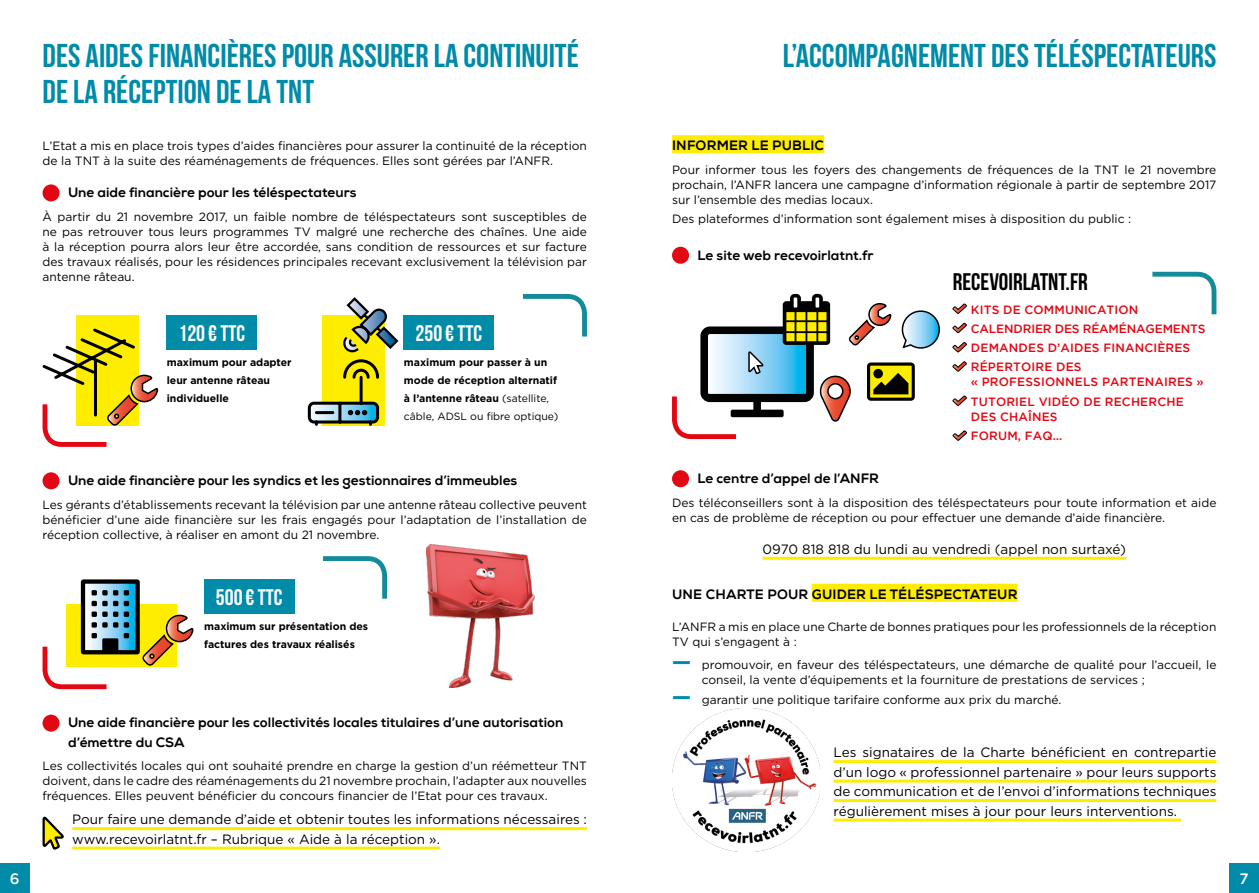
<style>
.page{position:relative;width:1259px;height:893px;background:#fff}
.page>*{position:absolute;margin:0;border:0;box-sizing:border-box;transform-origin:0 0}
.t1{font:33px/36px "Bebas Neue";color:#008ba9}
.t2{font:24px "Bebas Neue";color:#000}
.t3{font:22.5px "Bebas Neue";color:#fff}
.t4{font:500 15px "Gotham";color:#fff}
.t5{font:13.5px/19.5px "Gotham";color:#000;text-align:justify}
.t6{font:13.5px/19.5px "Nexa X Bold";color:#000}
.t7{font:12px/15px "Gotham";color:#000;text-align:justify}
.t8{font:500 12px/19.2px "Gotham";letter-spacing:.015em;color:#e30613}
.t9{font:700 10.5px/18px "Gotham";color:#000}
.s1{font-weight:400}
.s2{font-weight:700;font-size:21px;color:#008ba9}
</style>
<div class="page">
<div style="left:672px;top:135px;width:152px;height:18px;background:#ffed00"></div>
<hr style="left:762px;top:557px;width:364px;height:3px;background:#ffed00">
<div style="left:812px;top:584px;width:205px;height:18px;background:#ffed00"></div>
<hr style="left:833px;top:760px;width:383px;height:3px;background:#ffed00">
<hr style="left:833px;top:780px;width:383px;height:3px;background:#ffed00">
<hr style="left:833px;top:799px;width:383px;height:3px;background:#ffed00">
<hr style="left:833px;top:819px;width:348px;height:3px;background:#ffed00">
<div style="left:672px;top:247px;width:17px;height:17px;background:#e30613;border-radius:50%"></div>
<svg style="left:952px;top:304px;width:15px;height:10px"></svg>
<svg style="left:952px;top:323px;width:15px;height:10px"></svg>
<svg style="left:952px;top:342px;width:15px;height:10px"></svg>
<svg style="left:952px;top:361px;width:15px;height:11px"></svg>
<svg style="left:952px;top:396px;width:15px;height:10px"></svg>
<svg style="left:1152px;top:271px;width:65px;height:44px"></svg>
<div style="left:672px;top:470px;width:17px;height:17px;background:#e30613;border-radius:50%"></div>
<img style="left:672px;top:709px;width:149px;height:142px">
<svg style="left:672px;top:294px;width:268px;height:145px"></svg>
<div style="left:1229px;top:863px;width:30px;height:30px;background:#008ba9"></div>
<img style="left:427px;top:544px;width:107px;height:144px">
<hr style="left:72px;top:827px;width:515px;height:3px;background:#ffed00">
<hr style="left:72px;top:847px;width:368px;height:3px;background:#ffed00">
<div style="left:43px;top:184px;width:17px;height:17px;background:#e30613;border-radius:50%"></div>
<div style="left:167px;top:315px;width:90px;height:34px;background:#008ba9"></div>
<div style="left:404px;top:315px;width:90px;height:34px;background:#008ba9"></div>
<div style="left:76px;top:315px;width:62px;height:111px;background:#ffed00"></div>
<svg style="left:42px;top:326px;width:117px;height:121px"></svg>
<svg style="left:522px;top:294px;width:65px;height:43px"></svg>
<svg style="left:308px;top:297px;width:91px;height:128px"></svg>
<div style="left:43px;top:472px;width:17px;height:17px;background:#e30613;border-radius:50%"></div>
<div style="left:204px;top:579px;width:90px;height:35px;background:#008ba9"></div>
<svg style="left:323px;top:556px;width:65px;height:43px"></svg>
<svg style="left:42px;top:579px;width:152px;height:111px"></svg>
<div style="left:43px;top:715px;width:17px;height:17px;background:#e30613;border-radius:50%"></div>
<svg style="left:42px;top:816px;width:22px;height:34px"></svg>
<div style="left:0;top:863px;width:30px;height:30px;background:#008ba9"></div>
<svg style="left:952px;top:430px;width:15px;height:11px"></svg>
<h1 class="t1" style="left:43px;top:37px;width:538px">DES AIDES FINANCIÈRES POUR ASSURER LA CONTINUITÉ<br>DE LA RÉCEPTION DE LA TNT</h1>
<p class="t7" style="left:43px;top:138px;width:546px">L’Etat a mis en place trois types d’aides financières pour assurer la continuité de la réception de la TNT à la suite des réaménagements de fréquences. Elles sont gérées par l’ANFR.</p>
<p class="t6" style="left:68px;top:183px;width:290px">Une aide financière pour les téléspectateurs</p>
<p class="t7" style="left:43px;top:209px;width:546px">À partir du 21 novembre 2017, un faible nombre de téléspectateurs sont susceptibles de ne pas retrouver tous leurs programmes TV malgré une recherche des chaînes. Une aide à la réception pourra alors leur être accordée, sans condition de ressources et sur facture des travaux réalisés, pour les résidences principales recevant exclusivement la télévision par antenne râteau.</p>
<h3 class="t3" style="left:178px;top:321px;width:68px">120€ TTC</h3>
<p class="t9" style="left:167px;top:353px;width:126px">maximum pour adapter leur antenne râteau individuelle</p>
<h3 class="t3" style="left:415px;top:321px;width:68px">250€ TTC</h3>
<p class="t9" style="left:404px;top:353px;width:156px">maximum pour passer à un mode de réception alternatif à l’antenne râteau <span class="s1">(satellite, câble, ADSL ou fibre optique)</span></p>
<p class="t6" style="left:68px;top:471px;width:451px">Une aide financière pour les syndics et les gestionnaires d’immeubles</p>
<p class="t7" style="left:43px;top:497px;width:546px">Les gérants d’établissements recevant la télévision par une antenne râteau collective peuvent bénéficier d’une aide financière sur les frais engagés pour l’adaptation de l’installation de réception collective, à réaliser en amont du 21 novembre.</p>
<h3 class="t3" style="left:216px;top:585px;width:68px">500€ TTC</h3>
<p class="t9" style="left:204px;top:618px;width:165px">maximum sur présentation des factures des travaux réalisés</p>
<p class="t4" style="left:10px;top:870px;width:11px">6</p>
<p class="t6" style="left:68px;top:713px;width:497px">Une aide financière pour les collectivités locales titulaires d’une autorisation d’émettre du CSA</p>
<p class="t7" style="left:43px;top:758px;width:546px">Les collectivités locales qui ont souhaité prendre en charge la gestion d’un réémetteur TNT doivent, dans le cadre des réaménagements du 21 novembre prochain, l’adapter aux nouvelles fréquences. Elles peuvent bénéficier du concours financier de l’Etat pour ces travaux.</p>
<p class="t5" style="left:72px;top:809px;width:516px">Pour faire une demande d’aide et obtenir toutes les informations nécessaires : www.recevoirlatnt.fr – Rubrique « Aide à la réception ».</p>
<h1 class="t1" style="left:783px;top:37px;width:435px">L’ACCOMPAGNEMENT DES TÉLÉSPECTATEURS</h1>
<p class="t6" style="left:672px;top:136px;width:153px">INFORMER LE PUBLIC</p>
<p class="t7" style="left:672px;top:162px;width:546px">Pour informer tous les foyers des changements de fréquences de la TNT le 21 novembre prochain, l’ANFR lancera une campagne d’information régionale à partir de septembre 2017 sur l’ensemble des medias locaux.</p>
<p class="t7" style="left:672px;top:211px;width:461px">Des plateformes d’information sont également mises à disposition du public :</p>
<p class="t6" style="left:697px;top:245px;width:177px">Le site web recevoirlatnt.fr</p>
<h2 class="t2" style="left:952px;top:269px;width:137px">RECEVOIRLATNT.FR</h2>
<p class="t8" style="left:971px;top:299px;width:236px">KITS DE COMMUNICATION<br>CALENDRIER DES RÉAMÉNAGEMENTS<br>DEMANDES D’AIDES FINANCIÈRES<br>RÉPERTOIRE DES</p>
<p class="t8" style="left:971px;top:372px;width:234px">« PROFESSIONNELS PARTENAIRES »<br>TUTORIEL VIDÉO DE RECHERCHE</p>
<p class="t8" style="left:971px;top:406px;width:93px">DES CHAÎNES<br>FORUM, FAQ…</p>
<p class="t6" style="left:697px;top:469px;width:183px">Le centre d’appel de l’ANFR</p>
<p class="t7" style="left:672px;top:494px;width:546px">Des téléconseillers sont à la disposition des téléspectateurs pour toute information et aide en cas de problème de réception ou pour effectuer une demande d’aide financière.</p>
<p class="t5" style="left:762px;top:539px;width:365px">0970 818 818 du lundi au vendredi (appel non surtaxé)</p>
<p class="t6" style="left:672px;top:584px;width:347px">UNE CHARTE POUR GUIDER LE TÉLÉSPECTATEUR</p>
<p class="t7" style="left:672px;top:619px;width:546px">L’ANFR a mis en place une Charte de bonnes pratiques pour les professionnels de la réception<br>TV qui s’engagent à :</p>
<p class="t7" style="left:702px;top:657px;width:516px;text-indent:-30px"><span class="s2">—</span> promouvoir, en faveur des téléspectateurs, une démarche de qualité pour l’accueil, le conseil, la vente d’équipements et la fourniture de prestations de services ;</p>
<p class="t7" style="left:672px;top:691px;width:391px"><span class="s2">—</span> garantir une politique tarifaire conforme aux prix du marché.</p>
<p class="t5" style="left:833px;top:742px;width:384px">Les signataires de la Charte bénéficient en contrepartie d’un logo « professionnel partenaire » pour leurs supports de communication et de l’envoi d’informations techniques régulièrement mises à jour pour leurs interventions.</p>
<p class="t4" style="left:1239px;top:870px;width:11px">7</p>
</div>
